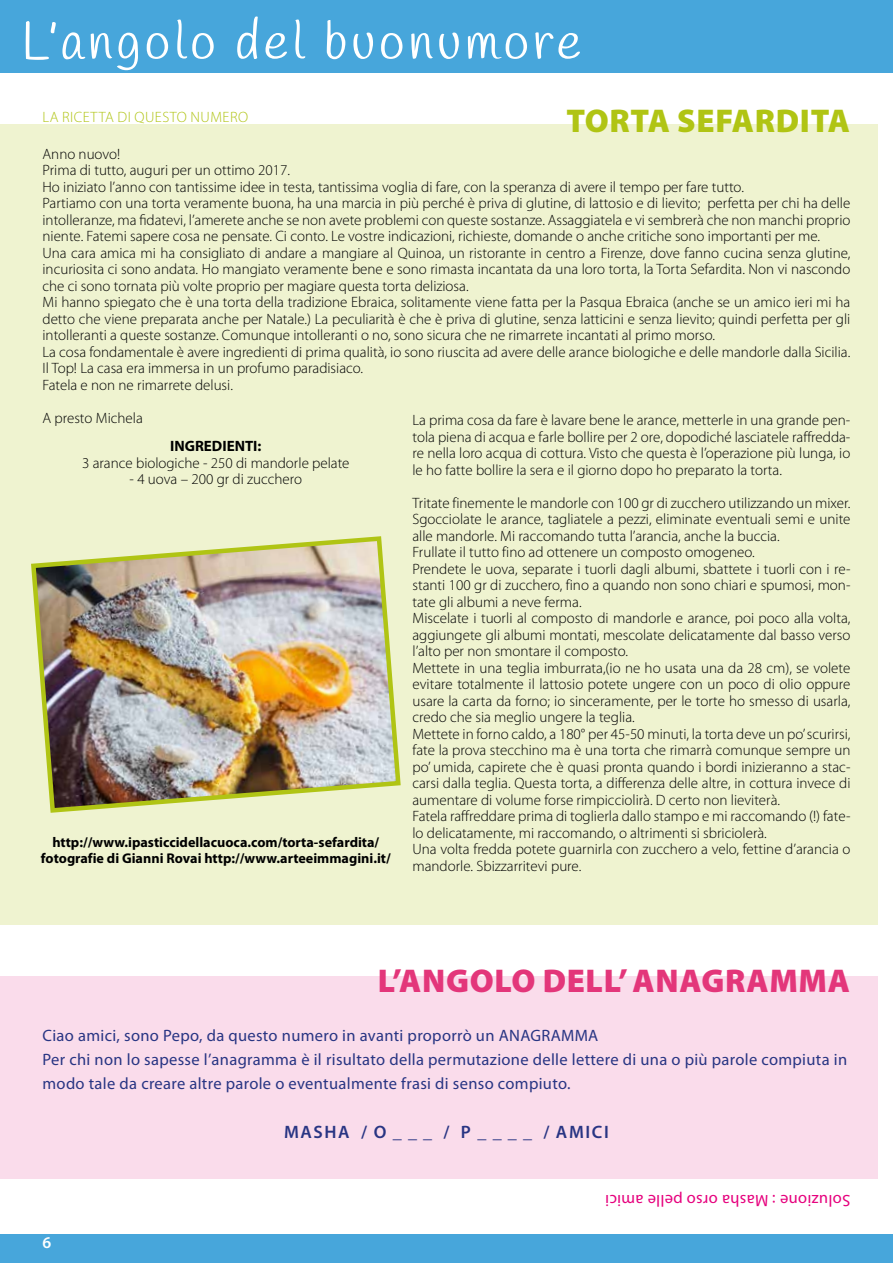
<style>
.page{position:relative;width:893px;height:1263px;background:#fff}
.page>*{position:absolute;margin:0;border:0;box-sizing:border-box;transform-origin:0 0}
.t1{font:52.5px "Handlee";letter-spacing:.07em;color:#fff}
.t2{font:900 33px "Myriad Pro";letter-spacing:.02em;color:#e3367a}
.t3{font:900 33px "Myriad Pro";letter-spacing:.02em;color:#b0c414}
.t4{font:600 18px "Myriad Pro";letter-spacing:.09em;color:#283583}
.t5{font:16.5px/24px "Myriad Pro";letter-spacing:.02em;color:#283583}
.t6{font:16.5px "Myriad Pro";letter-spacing:.02em;color:#e6007d}
.t7{font:600 16.5px "Myriad Pro";color:#fff}
.t8{font:300 15px/16.5px "Myriad Pro";color:#000}
.t9{font:300 15px "Myriad Pro";letter-spacing:.03em;color:#b0c414}
.t10{font:700 15px "Myriad Pro";color:#000}
.t11{font:700 14.1px/15.6px "Myriad Pro";color:#000;text-align:center}
</style>
<div class="page">
<div style="left:0;top:1234px;width:893px;height:29px;background:#47a6db"></div>
<div style="left:0;top:0;width:893px;height:72px;background:#47a6db"></div>
<div style="left:0;top:124px;width:877px;height:801px;background:#eff3d0"></div>
<div style="left:0;top:976px;width:877px;height:203px;background:#fadceb"></div>
<img style="left:31px;top:536px;width:370px;height:277px">
<h1 class="t1" style="left:21px;top:10px;width:561px">L’angolo del buonumore</h1>
<p class="t9" style="left:43px;top:108px;width:207px">LA RICETTA DI QUESTO NUMERO</p>
<h2 class="t3" style="left:566px;top:102px;width:285px">TORTA SEFARDITA</h2>
<p class="t8" style="left:43px;top:146px;width:809px">Anno nuovo!<br>Prima di tutto, auguri per un ottimo 2017.<br>Ho iniziato l’anno con tantissime idee in testa, tantissima voglia di fare, con la speranza di avere il tempo per fare tutto.<br>Partiamo con una torta veramente buona, ha una marcia in più perché è priva di glutine, di lattosio e di lievito; perfetta per chi ha delle intolleranze, ma fidatevi, l’amerete anche se non avete problemi con queste sostanze. Assaggiatela e vi sembrerà che non manchi proprio niente. Fatemi sapere cosa ne pensate. Ci conto. Le vostre indicazioni, richieste, domande o anche critiche sono importanti per me.<br>Una cara amica mi ha consigliato di andare a mangiare al Quinoa, un ristorante in centro a Firenze, dove fanno cucina senza glutine, incuriosita ci sono andata. Ho mangiato veramente bene e sono rimasta incantata da una loro torta, la Torta Sefardita. Non vi nascondo che ci sono tornata più volte proprio per magiare questa torta deliziosa.<br>Mi hanno spiegato che è una torta della tradizione Ebraica, solitamente viene fatta per la Pasqua Ebraica (anche se un amico ieri mi ha detto che viene preparata anche per Natale.) La peculiarità è che è priva di glutine, senza latticini e senza lievito; quindi perfetta per gli intolleranti a queste sostanze. Comunque intolleranti o no, sono sicura che ne rimarrete incantati al primo morso.<br>La cosa fondamentale è avere ingredienti di prima qualità, io sono riuscita ad avere delle arance biologiche e delle mandorle dalla Sicilia.<br>Il Top! La casa era immersa in un profumo paradisiaco.<br>Fatela e non ne rimarrete delusi.</p>
<p class="t8" style="left:43px;top:410px;width:102px">A presto Michela</p>
<p class="t10" style="left:170px;top:438px;width:93px">INGREDIENTI:</p>
<p class="t8" style="left:82px;top:455px;width:269px">3 arance biologiche - 250 di mandorle pelate</p>
<p class="t8" style="left:130px;top:471px;width:174px">- 4 uova – 200 gr di zucchero</p>
<p class="t8" style="left:412px;top:412px;width:439px;text-align:justify">La prima cosa da fare è lavare bene le arance, metterle in una grande pen&shy;tola piena di acqua e farle bollire per 2 ore, dopodiché lasciatele raffredda&shy;re nella loro acqua di cottura. Visto che questa è l’operazione più lunga, io le ho fatte bollire la sera e il giorno dopo ho preparato la torta.</p>
<p class="t8" style="left:412px;top:495px;width:440px">Tritate finemente le mandorle con 100 gr di zucchero utilizzando un mixer.<br>Sgocciolate le arance, tagliatele a pezzi, eliminate eventuali semi e unite alle mandorle. Mi raccomando tutta l’arancia, anche la buccia.<br>Frullate il tutto fino ad ottenere un composto omogeneo.<br>Prendete le uova, separate i tuorli dagli albumi, sbattete i tuorli con i re&shy;stanti 100 gr di zucchero, fino a quando non sono chiari e spumosi, mon&shy;tate gli albumi a neve ferma.<br>Miscelate i tuorli al composto di mandorle e arance, poi poco alla volta, aggiungete gli albumi montati, mescolate delicatamente dal basso verso l’alto per non smontare il composto.<br>Mettete in una teglia imburrata,(io ne ho usata una da 28 cm), se volete evitare totalmente il lattosio potete ungere con un poco di olio oppure usare la carta da forno; io sinceramente, per le torte ho smesso di usarla, credo che sia meglio ungere la teglia.<br>Mettete in forno caldo, a 180° per 45-50 minuti, la torta deve un po’ scurirsi, fate la prova stecchino ma è una torta che rimarrà comunque sempre un po’ umida, capirete che è quasi pronta quando i bordi inizieranno a stac&shy;carsi dalla teglia. Questa torta, a differenza delle altre, in cottura invece di aumentare di volume forse rimpicciolirà. D certo non lieviterà.<br>Fatela raffreddare prima di toglierla dallo stampo e mi raccomando (!) fate&shy;lo delicatamente, mi raccomando, o altrimenti si sbriciolerà.<br>Una volta fredda potete guarnirla con zucchero a velo, fettine d’arancia o mandorle. Sbizzarritevi pure.</p>
<p class="t11" style="left:41px;top:835px;width:351px">http://www.ipasticcidellacuoca.com/torta-sefardita/ fotografie di Gianni Rovai http://www.arteeimmagini.it/</p>
<h2 class="t2" style="left:378px;top:962px;width:474px">L’ANGOLO DELL’ ANAGRAMMA</h2>
<p class="t5" style="left:43px;top:1024px;width:806px">Ciao amici, sono Pepo, da questo numero in avanti proporrò un ANAGRAMMA<br>Per chi non lo sapesse l’anagramma è il risultato della permutazione delle lettere di una o più parole compiuta in modo tale da creare altre parole o eventualmente frasi di senso compiuto.</p>
<p class="t4" style="left:284px;top:1122px;width:326px">MASHA / O _ _ _ / P _ _ _ _ / AMICI</p>
<p class="t7" style="left:43px;top:1233px;width:10px">6</p>
<p class="t6" style="left:850px;top:1209px;width:247px;rotate:-180deg">Soluzione : Masha orso pelle amici</p>
</div>
